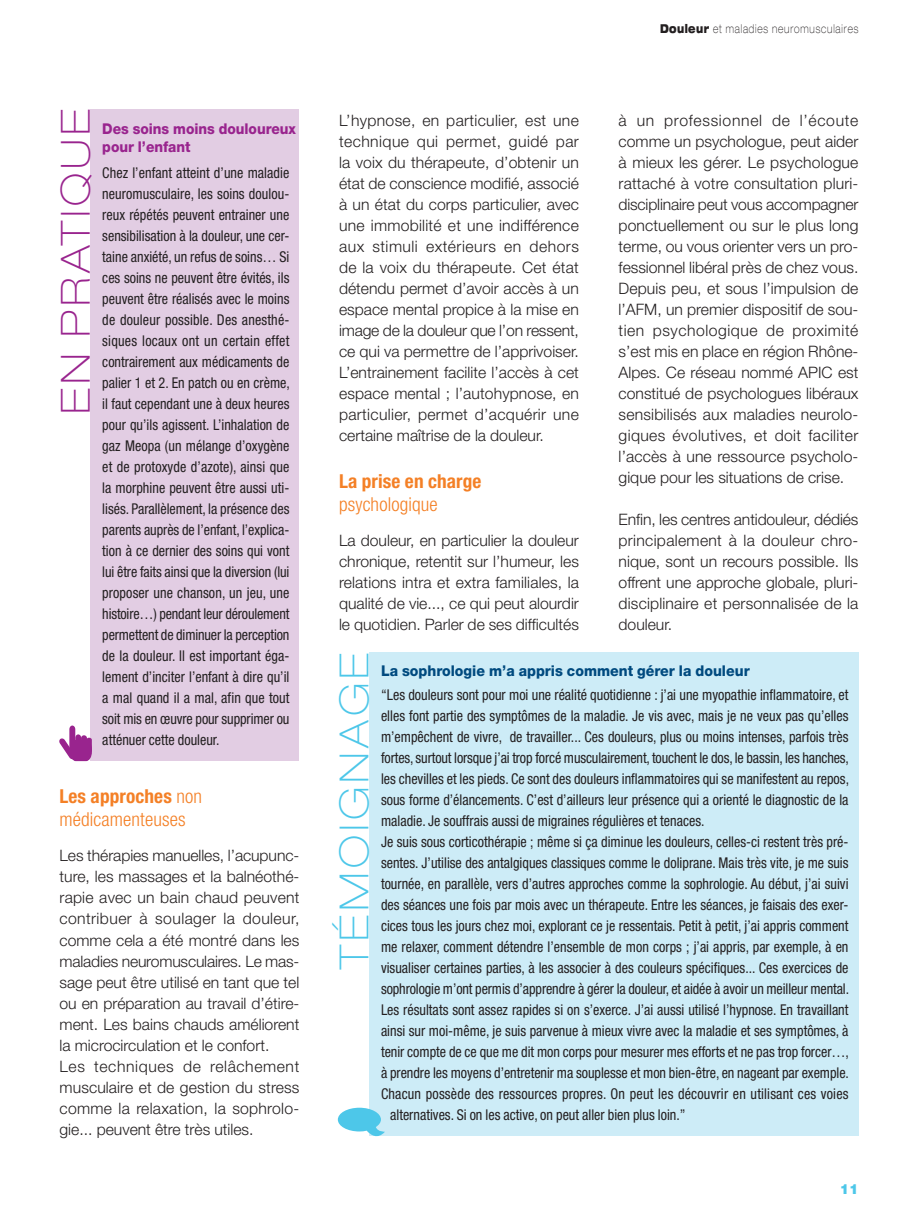
<style>
.page{position:relative;width:918px;height:1216px;background:#fff}
.page>*{position:absolute;margin:0;border:0;box-sizing:border-box;transform-origin:0 0}
.t1{font:100 expanded 40.25px "Helvetica Neue";letter-spacing:.1em;color:#4dc7e9}
.t2{font:100 expanded 40.25px "Helvetica Neue";letter-spacing:.1em;color:#99248e}
.t3{font:300 condensed 19.25px/23.3px "Helvetica Neue";letter-spacing:.005em;color:#f48026}
.t4{font:700 condensed 19.25px "Helvetica Neue";letter-spacing:.005em;color:#f48026}
.t5{font:300 15.75px/21px "Helvetica Neue";color:#231f20;text-align:justify}
.t6{font:condensed 14.88px/21px "Helvetica Neue";color:#231f20;text-align:justify;scale:.95 1}
.t7{font:800 14.88px "Helvetica Neue";color:#004a7f;scale:.95 1}
.t8{font:800 14.88px/17.8px "Helvetica Neue";color:#99248e;scale:.93 1}
.t9{font:900 14px "Helvetica Neue";color:#4dc7e9}
.t10{font:100 expanded 12.25px "Helvetica Neue";letter-spacing:.1em;color:#231f20;scale:.7 1}
.s1{font-weight:700}
.s2{font-weight:900}
</style>
<div class="page">
<div style="left:340px;top:652px;width:518px;height:484px;background:#cdecf7"></div>
<div style="left:336px;top:652px;width:33px;height:489px;background:#fff"></div>
<svg style="left:338px;top:1107px;width:47px;height:30px"></svg>
<div style="left:60px;top:109px;width:239px;height:652px;background:#e2cde3"></div>
<div style="left:57px;top:109px;width:33px;height:672px;background:#fff"></div>
<svg style="left:59px;top:725px;width:33px;height:36px"></svg>
<h1 class="t2" style="left:61px;top:414px;width:307px;rotate:-90deg">EN PRATIQUE</h1>
<p class="t8" style="left:102px;top:121px;width:210px">Des soins moins douloureux pour l’enfant</p>
<p class="t6" style="left:102px;top:163px;width:199px">Chez l’enfant atteint d’une maladie neuromusculaire, les soins doulou&shy;reux répétés peuvent entrainer une sensibilisation à la douleur, une cer&shy;taine anxiété, un refus de soins… Si ces soins ne peuvent être évités, ils peuvent être réalisés avec le moins de douleur possible. Des anesthé&shy;siques locaux ont un certain effet contrairement aux médicaments de palier 1 et 2. En patch ou en crème, il faut cependant une à deux heures pour qu’ils agissent. L’inhalation de gaz Meopa (un mélange d’oxygène et de protoxyde d’azote), ainsi que la morphine peuvent être aussi uti&shy;lisés. Parallèlement, la présence des parents auprès de l’enfant, l’explica&shy;tion à ce dernier des soins qui vont lui être faits ainsi que la diversion (lui proposer une chanson, un jeu, une histoire…) pendant leur déroulement permettent de diminuer la perception de la douleur. Il est important éga&shy;lement d’inciter l’enfant à dire qu’il a mal quand il a mal, afin que tout soit mis en œuvre pour supprimer ou atténuer cette douleur.</p>
<p class="t3" style="left:60px;top:785px;width:144px"><span class="s1">Les approches</span> non médicamenteuses</p>
<p class="t5" style="left:60px;top:846px;width:241px;text-align:left">Les thérapies manuelles, l’acupunc&shy;ture, les massages et la balnéothé&shy;rapie avec un bain chaud peuvent contribuer à soulager la douleur, comme cela a été montré dans les maladies neuromusculaires. Le mas&shy;sage peut être utilisé en tant que tel ou en préparation au travail d’étire&shy;ment. Les bains chauds améliorent la microcirculation et le confort.<br>Les techniques de relâchement musculaire et de gestion du stress comme la relaxation, la sophrolo&shy;gie... peuvent être très utiles.</p>
<p class="t10" style="left:660px;top:25px;width:285px"><span class="s2">Douleur</span> et maladies neuromusculaires</p>
<p class="t5" style="left:618px;top:111px;width:241px">à un professionnel de l’écoute comme un psychologue, peut aider à mieux les gérer. Le psychologue rattaché à votre consultation pluri&shy;disciplinaire peut vous accompagner ponctuellement ou sur le plus long terme, ou vous orienter vers un pro&shy;fessionnel libéral près de chez vous.<br>Depuis peu, et sous l’impulsion de l’AFM, un premier dispositif de sou&shy;tien psychologique de proximité s’est mis en place en région Rhône-Alpes. Ce réseau nommé APIC est constitué de psychologues libéraux sensibilisés aux maladies neurolo&shy;giques évolutives, et doit faciliter l’accès à une ressource psycholo&shy;gique pour les situations de crise.</p>
<p class="t5" style="left:618px;top:510px;width:241px">Enfin, les centres antidouleur, dédiés principalement à la douleur chro&shy;nique, sont un recours possible. Ils offrent une approche globale, pluri&shy;disciplinaire et personnalisée de la douleur.</p>
<p class="t7" style="left:381px;top:665px;width:389px">La sophrologie m’a appris comment gérer la douleur</p>
<p class="t6" style="left:381px;top:685px;width:493px">“Les douleurs sont pour moi une réalité quotidienne : j’ai une myopathie inflammatoire, et</p>
<p class="t6" style="left:381px;top:706px;width:493px">elles font partie des symptômes de la maladie. Je vis avec, mais je ne veux pas qu’elles</p>
<p class="t6" style="left:381px;top:727px;width:493px">m’empêchent de vivre, de travailler... Ces douleurs, plus ou moins intenses, parfois très</p>
<p class="t6" style="left:381px;top:748px;width:494px">fortes, surtout lorsque j’ai trop forcé musculairement, touchent le dos, le bassin, les hanches,</p>
<p class="t6" style="left:381px;top:769px;width:494px">les chevilles et les pieds. Ce sont des douleurs inflammatoires qui se manifestent au repos,</p>
<p class="t6" style="left:381px;top:790px;width:493px">sous forme d’élancements. C’est d’ailleurs leur présence qui a orienté le diagnostic de la</p>
<p class="t6" style="left:381px;top:811px;width:342px">maladie. Je souffrais aussi de migraines régulières et tenaces.</p>
<p class="t6" style="left:381px;top:832px;width:493px">Je suis sous corticothérapie ; même si ça diminue les douleurs, celles-ci restent très pré-</p>
<p class="t6" style="left:381px;top:853px;width:494px">sentes. J’utilise des antalgiques classiques comme le doliprane. Mais très vite, je me suis</p>
<p class="t6" style="left:381px;top:874px;width:493px">tournée, en parallèle, vers d’autres approches comme la sophrologie. Au début, j’ai suivi</p>
<p class="t6" style="left:381px;top:895px;width:493px">des séances une fois par mois avec un thérapeute. Entre les séances, je faisais des exer-</p>
<p class="t6" style="left:381px;top:916px;width:493px">cices tous les jours chez moi, explorant ce je ressentais. Petit à petit, j’ai appris comment</p>
<p class="t6" style="left:381px;top:937px;width:493px">me relaxer, comment détendre l’ensemble de mon corps ; j’ai appris, par exemple, à en</p>
<p class="t6" style="left:381px;top:958px;width:493px">visualiser certaines parties, à les associer à des couleurs spécifiques... Ces exercices de</p>
<p class="t6" style="left:381px;top:979px;width:494px">sophrologie m’ont permis d’apprendre à gérer la douleur, et aidée à avoir un meilleur mental.</p>
<p class="t6" style="left:381px;top:1000px;width:493px">Les résultats sont assez rapides si on s’exerce. J’ai aussi utilisé l’hypnose. En travaillant</p>
<p class="t6" style="left:381px;top:1021px;width:493px">ainsi sur moi-même, je suis parvenue à mieux vivre avec la maladie et ses symptômes, à</p>
<p class="t6" style="left:381px;top:1042px;width:494px">tenir compte de ce que me dit mon corps pour mesurer mes efforts et ne pas trop forcer…,</p>
<p class="t6" style="left:381px;top:1063px;width:494px">à prendre les moyens d’entretenir ma souplesse et mon bien-être, en nageant par exemple.</p>
<p class="t6" style="left:381px;top:1084px;width:493px">Chacun possède des ressources propres. On peut les découvrir en utilisant ces voies</p>
<p class="t6" style="left:390px;top:1105px;width:312px">alternatives. Si on les active, on peut aller bien plus loin.”</p>
<p class="t5" style="left:339px;top:111px;width:241px">L’hypnose, en particulier, est une technique qui permet, guidé par la voix du thérapeute, d’obtenir un état de conscience modifié, associé à un état du corps particulier, avec une immobilité et une indifférence aux stimuli extérieurs en dehors de la voix du thérapeute. Cet état détendu permet d’avoir accès à un espace mental propice à la mise en image de la douleur que l’on ressent, ce qui va permettre de l’apprivoiser.<br>L’entrainement facilite l’accès à cet espace mental ; l’autohypnose, en particulier, permet d’acquérir une certaine maîtrise de la douleur.</p>
<p class="t4" style="left:339px;top:474px;width:144px">La prise en charge</p>
<p class="t3" style="left:339px;top:494px;width:100px">psychologique</p>
<p class="t5" style="left:339px;top:531px;width:241px">La douleur, en particulier la douleur chronique, retentit sur l’humeur, les relations intra et extra familiales, la qualité de vie..., ce qui peut alourdir le quotidien. Parler de ses difficultés</p>
<h1 class="t1" style="left:340px;top:968px;width:317px;rotate:-90deg">TÉMOIGNAGE</h1>
<p class="t9" style="left:839px;top:1183px;width:20px">11</p>
</div>
